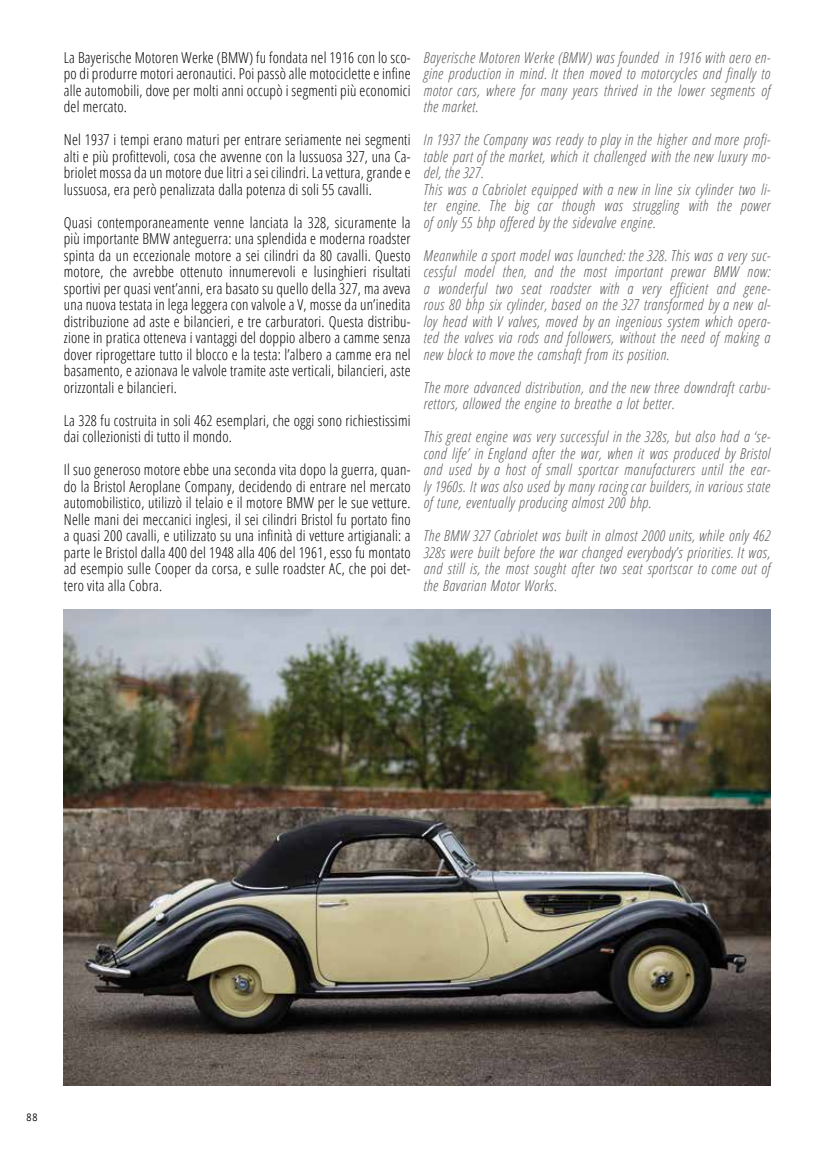
<style>
.page{position:relative;width:834px;height:1149px;background:#fff}
.page>*{position:absolute;margin:0;border:0;box-sizing:border-box;transform-origin:0 0}
.t1{font:300 condensed 15px/16.5px "Open Sans";letter-spacing:.015em;color:#000;text-align:justify}
.t2{font:italic 300 condensed 15px/16.5px "Open Sans";letter-spacing:.03em;color:#58595b;text-align:justify}
.t3{font:10.5px "Open Sans";color:#000;scale:.85 1}
</style>
<div class="page">
<img style="left:64px;top:609px;width:706px;height:475px">
<p class="t1" style="left:64px;top:48px;width:348px">La Bayerische Motoren Werke (BMW) fu fondata nel 1916 con lo sco&shy;po di produrre motori aeronautici. Poi passò alle motociclette e infine alle automobili, dove per molti anni occupò i segmenti più economici del mercato.</p>
<p class="t1" style="left:64px;top:131px;width:348px">Nel 1937 i tempi erano maturi per entrare seriamente nei segmenti alti e più profittevoli, cosa che avvenne con la lussuosa 327, una Ca&shy;briolet mossa da un motore due litri a sei cilindri. La vettura, grande e lussuosa, era però penalizzata dalla potenza di soli 55 cavalli.</p>
<p class="t1" style="left:64px;top:213px;width:348px">Quasi contemporaneamente venne lanciata la 328, sicuramente la più importante BMW anteguerra: una splendida e moderna roadster spinta da un eccezionale motore a sei cilindri da 80 cavalli. Questo motore, che avrebbe ottenuto innumerevoli e lusinghieri risultati sportivi per quasi vent’anni, era basato su quello della 327, ma aveva una nuova testata in lega leggera con valvole a V, mosse da un’inedita distribuzione ad aste e bilancieri, e tre carburatori. Questa distribu&shy;zione in pratica otteneva i vantaggi del doppio albero a camme senza dover riprogettare tutto il blocco e la testa: l’albero a camme era nel basamento, e azionava le valvole tramite aste verticali, bilancieri, aste orizzontali e bilancieri.</p>
<p class="t1" style="left:64px;top:411px;width:348px">La 328 fu costruita in soli 462 esemplari, che oggi sono richiestissimi dai collezionisti di tutto il mondo.</p>
<p class="t1" style="left:64px;top:461px;width:348px">Il suo generoso motore ebbe una seconda vita dopo la guerra, quan&shy;do la Bristol Aeroplane Company, decidendo di entrare nel mercato automobilistico, utilizzò il telaio e il motore BMW per le sue vetture.<br>Nelle mani dei meccanici inglesi, il sei cilindri Bristol fu portato fino a quasi 200 cavalli, e utilizzato su una infinità di vetture artigianali: a parte le Bristol dalla 400 del 1948 alla 406 del 1961, esso fu montato ad esempio sulle Cooper da corsa, e sulle roadster AC, che poi det&shy;tero vita alla Cobra.</p>
<p class="t2" style="left:423px;top:48px;width:348px">Bayerische Motoren Werke (BMW) was founded in 1916 with aero en&shy;gine production in mind. It then moved to motorcycles and finally to motor cars, where for many years thrived in the lower segments of the market.</p>
<p class="t2" style="left:423px;top:131px;width:348px;text-align:left">In 1937 the Company was ready to play in the higher and more profi&shy;table part of the market, which it challenged with the new luxury mo&shy;del, the 327.<br>This was a Cabriolet equipped with a new in line six cylinder two li&shy;ter engine. The big car though was struggling with the power of only 55 bhp offered by the sidevalve engine.</p>
<p class="t2" style="left:423px;top:246px;width:348px">Meanwhile a sport model was launched: the 328. This was a very suc&shy;cessful model then, and the most important prewar BMW now: a wonderful two seat roadster with a very efficient and gene&shy;rous 80 bhp six cylinder, based on the 327 transformed by a new al&shy;loy head with V valves, moved by an ingenious system which opera&shy;ted the valves via rods and followers, without the need of making a new block to move the camshaft from its position.</p>
<p class="t2" style="left:423px;top:378px;width:348px">The more advanced distribution, and the new three downdraft carbu&shy;rettors, allowed the engine to breathe a lot better.</p>
<p class="t2" style="left:423px;top:428px;width:348px">This great engine was very successful in the 328s, but also had a ‘se&shy;cond life’ in England after the war, when it was produced by Bristol and used by a host of small sportcar manufacturers until the ear&shy;ly 1960s. It was also used by many racing car builders, in various state of tune, eventually producing almost 200 bhp.</p>
<p class="t2" style="left:423px;top:527px;width:348px">The BMW 327 Cabriolet was built in almost 2000 units, while only 462<br>328s were built before the war changed everybody’s priorities. It was, and still is, the most sought after two seat sportscar to come out of the Bavarian Motor Works.</p>
<p class="t3" style="left:27px;top:1109px;width:14px">88</p>
</div>
